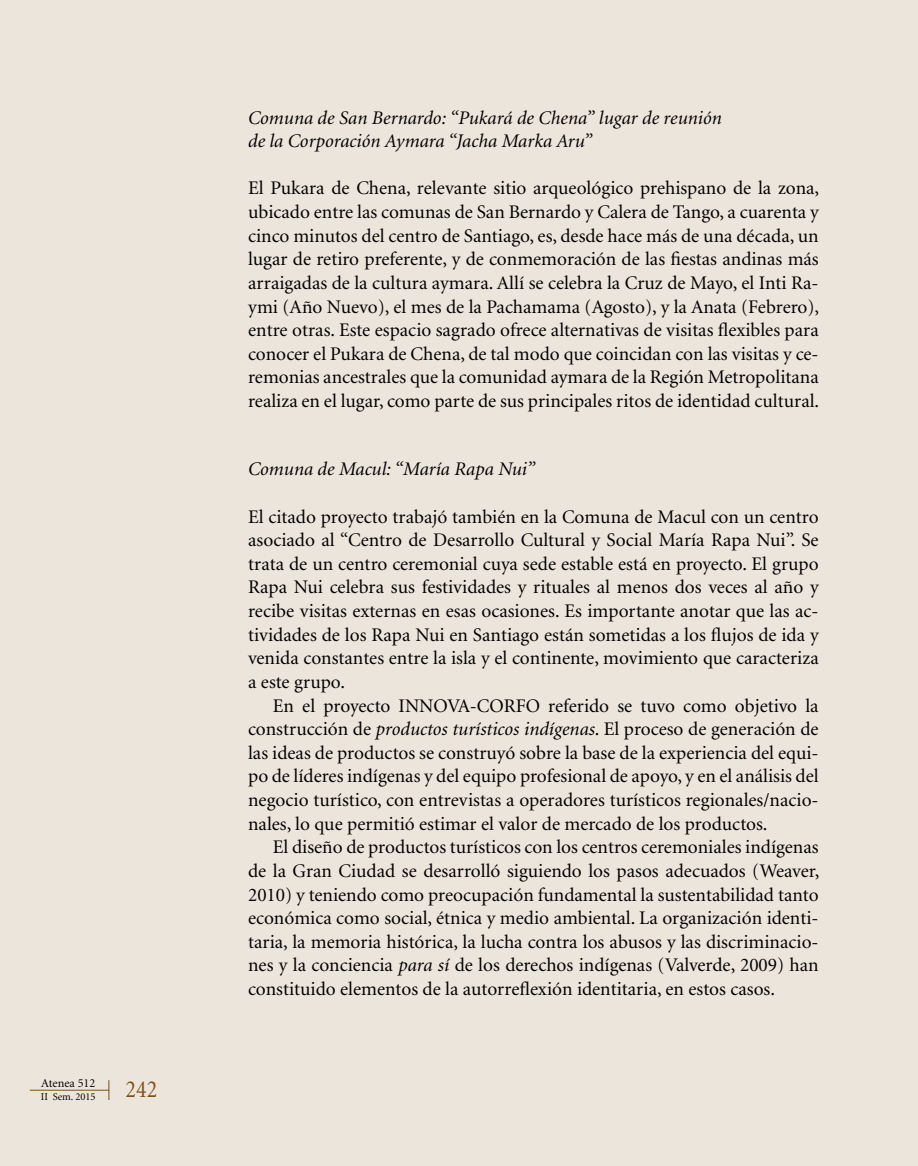
<style>
.page{position:relative;width:918px;height:1166px;background:#ece5dc}
.page>*{position:absolute;margin:0;border:0;box-sizing:border-box;transform-origin:0 0}
.t1{font:24.5px "Minion";color:#804f12;scale:.9 1}
.t2{font:19.25px/23.6px "Minion";color:#000;text-align:justify}
.t3{font:italic 19.25px/23.6px "Minion";color:#000}
.t4{font:12.25px "Minion";color:#000}
.t5{font:10.5px "Minion";color:#000}
.s1{font-style:italic}
</style>
<div class="page">
<hr style="left:30px;top:1090px;width:79px;height:1px;background:#804f12">
<svg style="left:109px;top:1080px;width:1px;height:20px"></svg>
<p class="t4" style="left:41px;top:1077px;width:56px">Atenea 512</p>
<p class="t5" style="left:41px;top:1091px;width:56px">II Sem. 2015</p>
<p class="t1" style="left:126px;top:1077px;width:37px">242</p>
<p class="t3" style="left:248px;top:106px;width:475px">Comuna de San Bernardo: “Pukará de Chena” lugar de reunión de la Corporación Aymara “Jacha Marka Aru”</p>
<p class="t2" style="left:248px;top:177px;width:572px">El Pukara de Chena, relevante sitio arqueológico prehispano de la zona, ubicado entre las comunas de San Bernardo y Calera de Tango, a cuarenta y cinco minutos del centro de Santiago, es, desde hace más de una década, un lugar de retiro preferente, y de conmemoración de las fiestas andinas más arraigadas de la cultura aymara. Allí se celebra la Cruz de Mayo, el Inti Ra&shy;ymi (Año Nuevo), el mes de la Pachamama (Agosto), y la Anata (Febrero), entre otras. Este espacio sagrado ofrece alternativas de visitas flexibles para conocer el Pukara de Chena, de tal modo que coincidan con las visitas y ce&shy;remonias ancestrales que la comunidad aymara de la Región Metropolitana realiza en el lugar, como parte de sus principales ritos de identidad cultural.</p>
<p class="t3" style="left:248px;top:458px;width:289px">Comuna de Macul: “María Rapa Nui”</p>
<p class="t2" style="left:248px;top:505px;width:572px">El citado proyecto trabajó también en la Comuna de Macul con un centro asociado al “Centro de Desarrollo Cultural y Social María Rapa Nui”. Se trata de un centro ceremonial cuya sede estable está en proyecto. El grupo Rapa Nui celebra sus festividades y rituales al menos dos veces al año y recibe visitas externas en esas ocasiones. Es importante anotar que las ac&shy;tividades de los Rapa Nui en Santiago están sometidas a los flujos de ida y venida constantes entre la isla y el continente, movimiento que caracteriza a este grupo.</p>
<p class="t2" style="left:248px;top:694px;width:572px;text-indent:25px">En el proyecto INNOVA-CORFO referido se tuvo como objetivo la construcción de <span class="s1">productos turísticos indígenas</span>. El proceso de generación de las ideas de productos se construyó sobre la base de la experiencia del equi&shy;po de líderes indígenas y del equipo profesional de apoyo, y en el análisis del negocio turístico, con entrevistas a operadores turísticos regionales/nacio&shy;nales, lo que permitió estimar el valor de mercado de los productos.</p>
<p class="t2" style="left:248px;top:836px;width:573px;text-indent:25px">El diseño de productos turísticos con los centros ceremoniales indígenas de la Gran Ciudad se desarrolló siguiendo los pasos adecuados (Weaver, 2010) y teniendo como preocupación fundamental la sustentabilidad tanto económica como social, étnica y medio ambiental. La organización identi&shy;taria, la memoria histórica, la lucha contra los abusos y las discriminacio&shy;nes y la conciencia <span class="s1">para sí</span> de los derechos indígenas (Valverde, 2009) han constituido elementos de la autorreflexión identitaria, en estos casos.</p>
</div>
